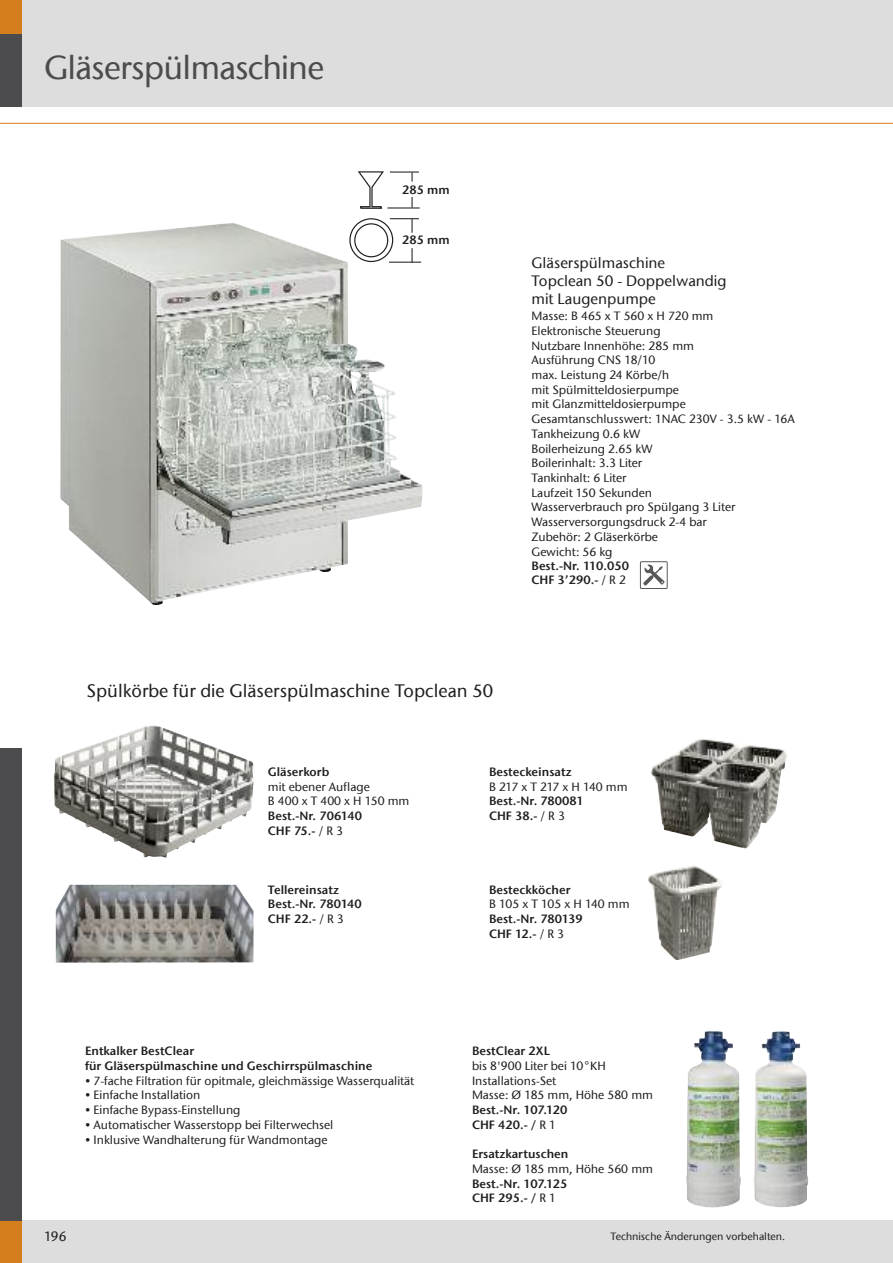
<style>
.page{position:relative;width:893px;height:1263px;background:#fff}
.page>*{position:absolute;margin:0;border:0;box-sizing:border-box;transform-origin:0 0}
.t1{font:500 33px "ITC Stone Sans Com";letter-spacing:-.025em;color:#4c4b4e}
.t2{font:500 18px "ITC Stone Sans Com";color:#201e21}
.t3{font:500 15px/18px "ITC Stone Sans Com";color:#201e21}
.t4{font:500 13.5px "ITC Stone Sans Com";color:#201e21}
.t5{font:500 12px/14.7px "ITC Stone Sans Com";color:#201e21}
.t6{font:12px/14.7px "ITC Stone Sans Com Semi";color:#201e21}
.t7{font:500 12px "ITC Stone Sans Com";letter-spacing:.26em;color:#201e21}
.t8{font:500 10.5px "ITC Stone Sans Com";color:#201e21}
.s1{font-family:"ITC Stone Sans Com";font-weight:500}
</style>
<div class="page">
<div style="left:0;top:0;width:893px;height:106px;background:#deddde"></div>
<div style="left:0;top:0;width:21px;height:48px;background:#d57e1d"></div>
<div style="left:0;top:34px;width:21px;height:72px;background:#4c4b4e"></div>
<hr style="left:0;top:123px;width:893px;height:1px;background:#d57e1d">
<div style="left:0;top:1220px;width:893px;height:43px;background:#deddde"></div>
<div style="left:0;top:1199px;width:21px;height:64px;background:#d57e1d"></div>
<div style="left:0;top:748px;width:21px;height:472px;background:#4c4b4e"></div>
<img style="left:54px;top:726px;width:200px;height:132px">
<img style="left:56px;top:885px;width:197px;height:77px">
<img style="left:651px;top:738px;width:136px;height:110px">
<img style="left:648px;top:865px;width:74px;height:95px">
<img style="left:60px;top:223px;width:362px;height:382px">
<svg style="left:358px;top:171px;width:26px;height:38px"></svg>
<hr style="left:387px;top:207px;width:33px;height:1px;background:#201e21">
<svg style="left:390px;top:172px;width:29px;height:10px"></svg>
<hr style="left:389px;top:262px;width:32px;height:1px;background:#201e21">
<svg style="left:349px;top:218px;width:70px;height:45px"></svg>
<img style="left:686px;top:1031px;width:122px;height:176px">
<svg style="left:643px;top:564px;width:22px;height:22px"></svg>
<div style="left:640px;top:561px;width:27px;height:28px;border:1px solid #57585a"></div>
<h1 class="t1" style="left:44px;top:48px;width:282px">Gläserspülmaschine</h1>
<p class="t6" style="left:402px;top:182px;width:49px">285 mm</p>
<p class="t6" style="left:402px;top:233px;width:49px">285 mm</p>
<p class="t3" style="left:531px;top:254px;width:196px">Gläserspülmaschine<br>Topclean 50 - Doppelwandig mit Laugenpumpe</p>
<p class="t5" style="left:531px;top:309px;width:265px">Masse: B 465 x T 560 x H 720 mm<br>Elektronische Steuerung<br>Nutzbare Innenhöhe: 285 mm<br>Ausführung CNS 18/10<br>max. Leistung 24 Körbe/h<br>mit Spülmitteldosierpumpe<br>mit Glanzmitteldosierpumpe<br>Gesamtanschlusswert: 1NAC 230V - 3.5 kW - 16A<br>Tankheizung 0.6 kW<br>Boilerheizung 2.65 kW<br>Boilerinhalt: 3.3 Liter<br>Tankinhalt: 6 Liter<br>Laufzeit 150 Sekunden<br>Wasserverbrauch pro Spülgang 3 Liter<br>Wasserversorgungsdruck 2-4 bar<br>Zubehör: 2 Gläserkörbe<br>Gewicht: 56 kg</p>
<p class="t6" style="left:531px;top:559px;width:99px">Best.-Nr. 110.050<br>CHF 3’290.- <span class="s1">/ R 2</span></p>
<h2 class="t2" style="left:87px;top:680px;width:408px">Spülkörbe für die Gläserspülmaschine Topclean 50</h2>
<p class="t6" style="left:268px;top:764px;width:63px">Gläserkorb</p>
<p class="t5" style="left:268px;top:779px;width:143px">mit ebener Auflage<br>B400xT400xH150mm</p>
<p class="t6" style="left:268px;top:809px;width:96px">Best.-Nr. 706140<br>CHF 75.- <span class="s1">/ R 3</span></p>
<p class="t6" style="left:268px;top:882px;width:95px">Tellereinsatz<br>Best.-Nr. 780140<br>CHF 22.- <span class="s1">/ R 3</span></p>
<p class="t6" style="left:85px;top:1044px;width:289px">Entkalker BestClear<br>für Gläserspülmaschine und Geschirrspülmaschine</p>
<p class="t5" style="left:85px;top:1073px;width:331px">• 7-fache Filtration für opitmale, gleichmässige Wasserqualität</p>
<p class="t5" style="left:85px;top:1088px;width:117px">• Einfache Installation</p>
<p class="t5" style="left:85px;top:1103px;width:157px">• Einfache Bypass-Einstellung</p>
<p class="t5" style="left:85px;top:1117px;width:250px">• Automatischer Wasserstopp bei Filterwechsel</p>
<p class="t5" style="left:85px;top:1132px;width:244px">• Inklusive Wandhalterung für Wandmontage</p>
<p class="t4" style="left:44px;top:1228px;width:24px">196</p>
<p class="t6" style="left:489px;top:764px;width:84px">Besteckeinsatz</p>
<p class="t7" style="left:489px;top:779px;width:140px">B217xT217xH140mm</p>
<p class="t6" style="left:489px;top:794px;width:96px">Best.-Nr. 780081<br>CHF 38.- <span class="s1">/ R 3</span></p>
<p class="t6" style="left:489px;top:882px;width:83px">Besteckköcher</p>
<p class="t7" style="left:489px;top:897px;width:142px">B105xT105xH140mm</p>
<p class="t6" style="left:489px;top:911px;width:95px">Best.-Nr. 780139<br>CHF 12.- <span class="s1">/ R 3</span></p>
<p class="t6" style="left:472px;top:1044px;width:79px">BestClear 2XL</p>
<p class="t5" style="left:472px;top:1058px;width:182px">bis 8'900 Liter bei 10°KH<br>Installations-Set<br>Masse: Ø 185 mm, Höhe 580 mm</p>
<p class="t6" style="left:472px;top:1103px;width:97px">Best.-Nr. 107.120<br>CHF 420.- / <span class="s1">R 1</span></p>
<p class="t6" style="left:472px;top:1147px;width:98px">Ersatzkartuschen</p>
<p class="t5" style="left:472px;top:1161px;width:182px">Masse: Ø 185 mm, Höhe 560 mm</p>
<p class="t6" style="left:472px;top:1176px;width:97px">Best.-Nr. 107.125<br>CHF 295.- / <span class="s1">R 1</span></p>
<p class="t8" style="left:610px;top:1230px;width:176px">Technische Änderungen vorbehalten.</p>
</div>
